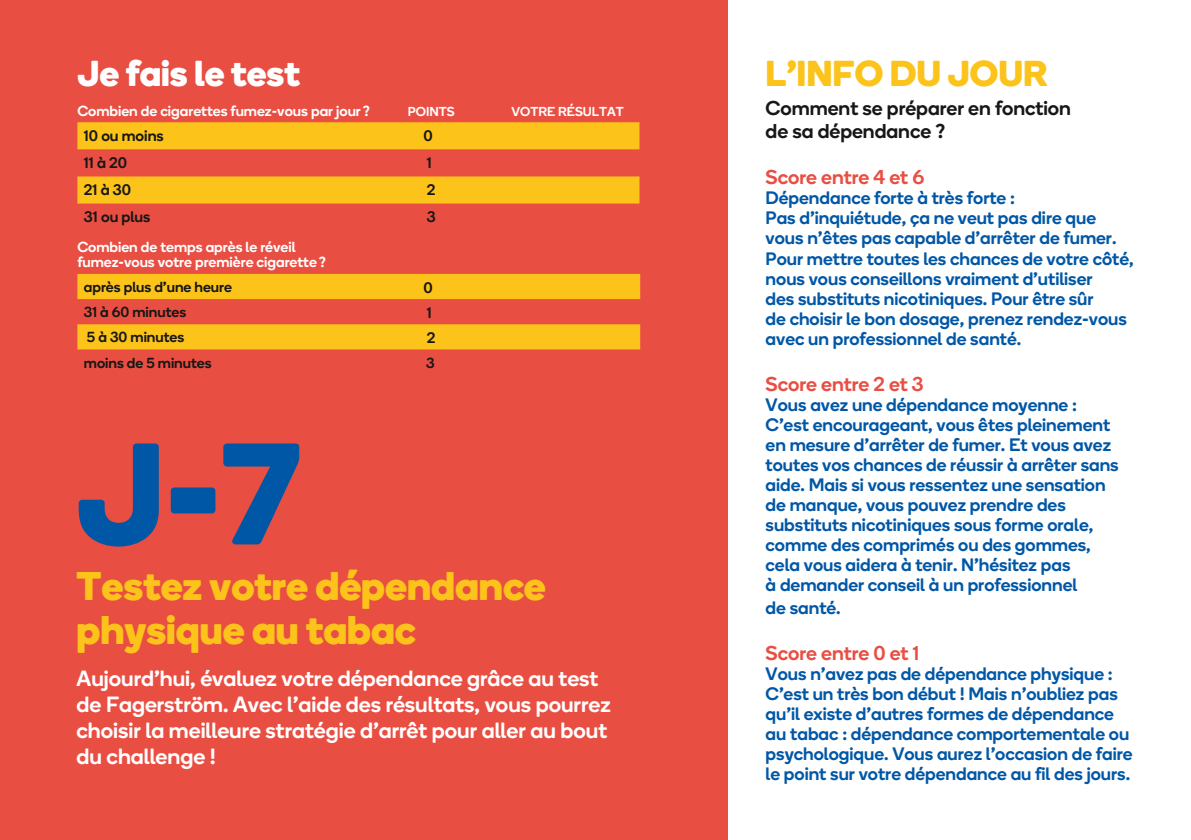
<style>
.page{position:relative;width:1191px;height:840px;background:#fff}
.page>*{position:absolute;margin:0;border:0;box-sizing:border-box;transform-origin:0 0}
.t1{font:700 144px "Boing";color:#0057a6}
.t2{font:700 40px/44px "Boing";color:#fcc31b}
.t3{font:700 36px "Boing";color:#fcc31b}
.t4{font:700 36px "Boing";color:#fff}
.t5{font:500 22px/26px "Boing";color:#fff}
.t6{font:500 20px/23px "Boing";color:#171715}
.t7{font:500 20px "Boing";color:#e94e43}
.t8{font:500 18px/20px "Boing";color:#0057a6}
.t9{font:500 15.2px "Boing";color:#171715}
.t10{font:500 14.6px/15.8px "Boing";color:#fff}
.t11{font:500 14.6px "Boing";color:#171715}
.t12{font:500 13px "Boing";color:#fff}
</style>
<div class="page">
<div style="left:0;top:0;width:727px;height:839px;background:#e94e43"></div>
<svg style="left:77px;top:122px;width:562px;height:81px;fill:#fcc31b"></svg>
<svg style="left:77px;top:274px;width:563px;height:75px;fill:#fcc31b"></svg>
<h3 class="t4" style="left:77px;top:48px;width:224px">Je fais le test</h3>
<p class="t10" style="left:77px;top:102px;width:294px">Combien de cigarettes fumez-vous par jour ?</p>
<p class="t12" style="left:408px;top:102px;width:48px">POINTS</p>
<p class="t12" style="left:511px;top:102px;width:114px">VOTRE RÉSULTAT</p>
<p class="t9" style="left:84px;top:125px;width:81px">10 ou moins</p>
<p class="t9" style="left:423px;top:125px;width:11px">0</p>
<p class="t9" style="left:84px;top:152px;width:45px">11 à 20</p>
<p class="t9" style="left:427px;top:152px;width:6px">1</p>
<p class="t9" style="left:84px;top:179px;width:49px">21 à 30</p>
<p class="t9" style="left:427px;top:179px;width:10px">2</p>
<p class="t9" style="left:84px;top:206px;width:68px">31 ou plus</p>
<p class="t9" style="left:427px;top:206px;width:10px">3</p>
<p class="t10" style="left:77px;top:238px;width:250px">Combien de temps après le réveil fumez-vous votre première cigarette?</p>
<p class="t11" style="left:84px;top:277px;width:150px">après plus d’une heure</p>
<p class="t9" style="left:423px;top:277px;width:11px">0</p>
<p class="t11" style="left:84px;top:302px;width:104px">31 à 60 minutes</p>
<p class="t9" style="left:427px;top:302px;width:6px">1</p>
<p class="t11" style="left:87px;top:327px;width:99px">5 à 30 minutes</p>
<p class="t9" style="left:427px;top:327px;width:10px">2</p>
<p class="t11" style="left:84px;top:352px;width:129px">moins de 5 minutes</p>
<p class="t11" style="left:426px;top:352px;width:10px">3</p>
<h1 class="t1" style="left:77px;top:390px;width:226px">J-7</h1>
<h2 class="t2" style="left:77px;top:562px;width:471px">Testez votre dépendance physique au tabac</h2>
<p class="t5" style="left:77px;top:664px;width:535px">Aujourd’hui, évaluez votre dépendance grâce au test de Fagerström. Avec l’aide des résultats, vous pourrez choisir la meilleure stratégie d’arrêt pour aller au bout du challenge !</p>
<h3 class="t3" style="left:765px;top:47px;width:283px">L’INFO DU JOUR</h3>
<p class="t6" style="left:765px;top:96px;width:307px">Comment se préparer en fonction de sa dépendance ?</p>
<p class="t7" style="left:765px;top:164px;width:160px">Score entre 4 et 6</p>
<p class="t8" style="left:765px;top:187px;width:369px">Dépendance forte à très forte :<br>Pas d’inquiétude, ça ne veut pas dire que vous n’êtes pas capable d’arrêter de fumer.<br>Pour mettre toutes les chances de votre côté, nous vous conseillons vraiment d’utiliser<br>des substituts nicotiniques. Pour être sûr<br>de choisir le bon dosage, prenez rendez-vous avec un professionnel de santé.</p>
<p class="t7" style="left:765px;top:370px;width:160px">Score entre 2 et 3</p>
<p class="t8" style="left:765px;top:393px;width:354px">Vous avez une dépendance moyenne :<br>C’est encourageant, vous êtes pleinement en mesure d’arrêter de fumer. Et vous avez toutes vos chances de réussir à arrêter sans aide. Mais si vous ressentez une sensation de manque, vous pouvez prendre des substituts nicotiniques sous forme orale, comme des comprimés ou des gommes, cela vous aidera à tenir. N’hésitez pas<br>à demander conseil à un professionnel</p>
<p class="t8" style="left:765px;top:596px;width:77px">de santé.</p>
<p class="t7" style="left:765px;top:639px;width:155px">Score entre 0 et 1</p>
<p class="t8" style="left:765px;top:662px;width:368px">Vous n’avez pas de dépendance physique :<br>C’est un très bon début ! Mais n’oubliez pas qu’il existe d’autres formes de dépendance au tabac : dépendance comportementale ou psychologique. Vous aurez l’occasion de faire le point sur votre dépendance au fil des jours.</p>
</div>
